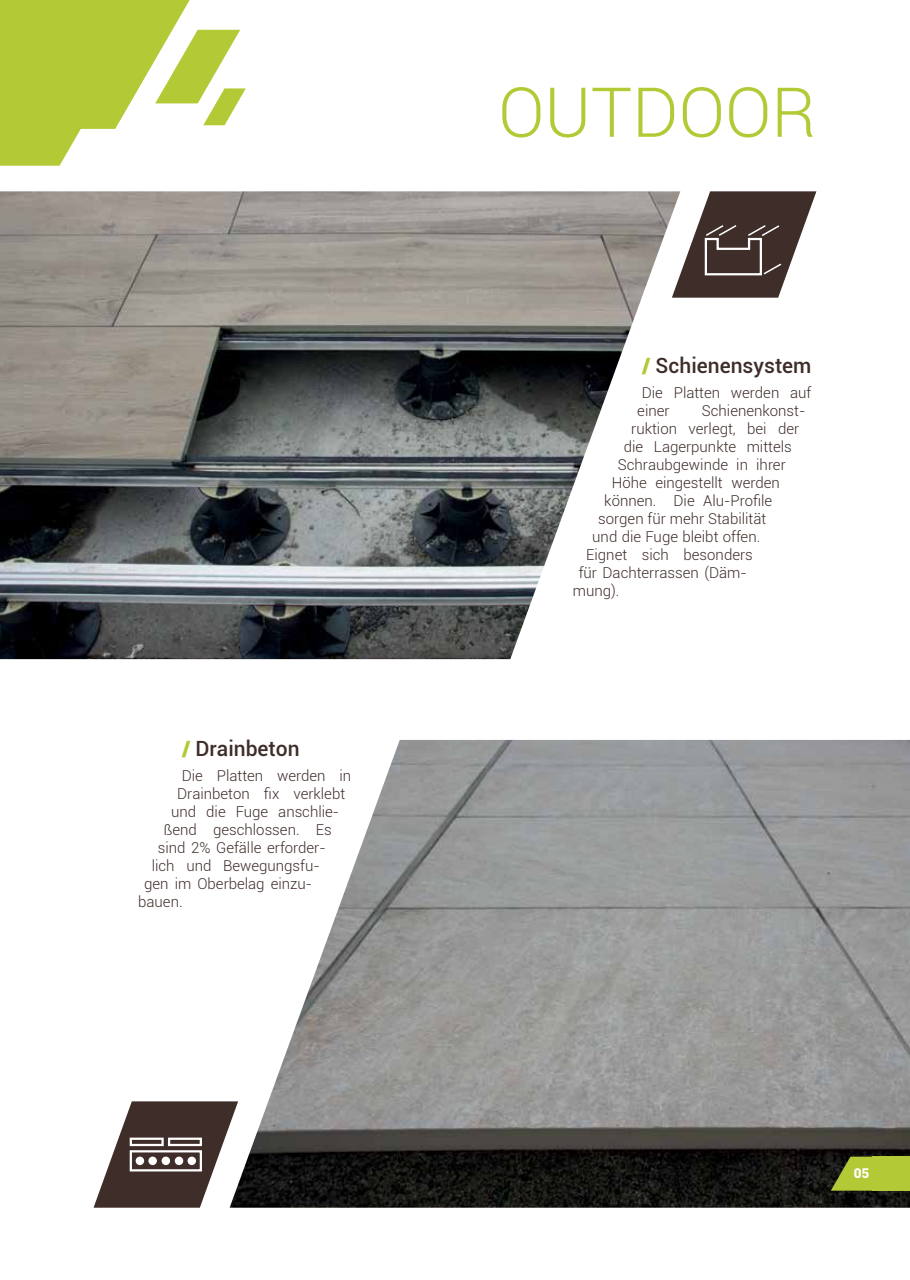
<style>
.page{position:relative;width:910px;height:1280px;background:#fff}
.page>*{position:absolute;margin:0;border:0;box-sizing:border-box;transform-origin:0 0}
.t1{font:300 69px "Roboto";color:#b3c935}
.t2{font:500 21px "Roboto";color:#3e2d29}
.t3{font:300 15px/18px "Roboto";color:#3e2d29}
.t4{font:900 13.5px "Roboto";color:#fff}
.s1{font-weight:900;color:#b3c935}
</style>
<div class="page">
<img style="left:238px;top:740px;width:672px;height:468px">
<svg style="left:831px;top:1157px;width:41px;height:34px"></svg>
<div style="left:872px;top:1157px;width:38px;height:34px;background:#b3c935"></div>
<svg style="left:0;top:0;width:246px;height:166px"></svg>
<img style="left:0;top:191px;width:672px;height:468px">
<svg style="left:94px;top:1101px;width:144px;height:107px"></svg>
<svg style="left:672px;top:191px;width:144px;height:107px"></svg>
<div style="left:130px;top:1150px;width:72px;height:21px;border:2px solid #fff"></div>
<div style="left:130px;top:1137px;width:34px;height:9px;border:2px solid #fff"></div>
<div style="left:168px;top:1137px;width:34px;height:9px;border:2px solid #fff"></div>
<div style="left:136px;top:1156px;width:8px;height:9px;background:#fff;border-radius:50%"></div>
<div style="left:148px;top:1156px;width:9px;height:9px;background:#fff;border-radius:50%"></div>
<div style="left:162px;top:1156px;width:8px;height:9px;background:#fff;border-radius:50%"></div>
<div style="left:175px;top:1156px;width:8px;height:9px;background:#fff;border-radius:50%"></div>
<div style="left:188px;top:1156px;width:8px;height:9px;background:#fff;border-radius:50%"></div>
<h2 class="t2" style="left:182px;top:733px;width:119px"><span class="s1">/</span> Drainbeton</h2>
<p class="t3" style="left:182px;top:766px;width:171px">Die Platten werden in</p>
<p class="t3" style="left:177px;top:784px;width:170px">Drainbeton fix verklebt</p>
<p class="t3" style="left:171px;top:802px;width:169px">und die Fuge anschlie-</p>
<p class="t3" style="left:164px;top:820px;width:169px">ßend geschlossen. Es</p>
<p class="t3" style="left:158px;top:838px;width:169px">sind 2% Gefälle erforder-</p>
<p class="t3" style="left:152px;top:856px;width:169px">lich und Bewegungsfu-</p>
<p class="t3" style="left:144px;top:874px;width:169px">gen im Oberbelag einzu-</p>
<p class="t3" style="left:138px;top:892px;width:46px">bauen.</p>
<h1 class="t1" style="left:498px;top:64px;width:320px">OUTDOOR</h1>
<h2 class="t2" style="left:642px;top:351px;width:171px"><span class="s1">/</span> Schienensystem</h2>
<p class="t3" style="left:637px;top:383px;width:176px;text-indent:4px">Die Platten werden auf einer</p>
<p class="t3" style="left:702px;top:401px;width:105px">Schienenkonst-</p>
<p class="t3" style="left:631px;top:419px;width:170px">ruktion verlegt, bei der</p>
<p class="t3" style="left:624px;top:437px;width:170px">die Lagerpunkte mittels</p>
<p class="t3" style="left:618px;top:455px;width:170px">Schraubgewinde in ihrer</p>
<p class="t3" style="left:612px;top:473px;width:170px">Höhe eingestellt werden</p>
<p class="t3" style="left:604px;top:491px;width:170px">können. Die Alu-Profile</p>
<p class="t3" style="left:598px;top:509px;width:170px">sorgen für mehr Stabilität</p>
<p class="t3" style="left:592px;top:527px;width:170px">und die Fuge bleibt offen.</p>
<p class="t3" style="left:586px;top:545px;width:168px">Eignet sich besonders</p>
<p class="t3" style="left:579px;top:563px;width:169px">für Dachterrassen (Däm-</p>
<p class="t3" style="left:573px;top:581px;width:48px">mung).</p>
<p class="t4" style="left:854px;top:1163px;width:17px">05</p>
</div>
